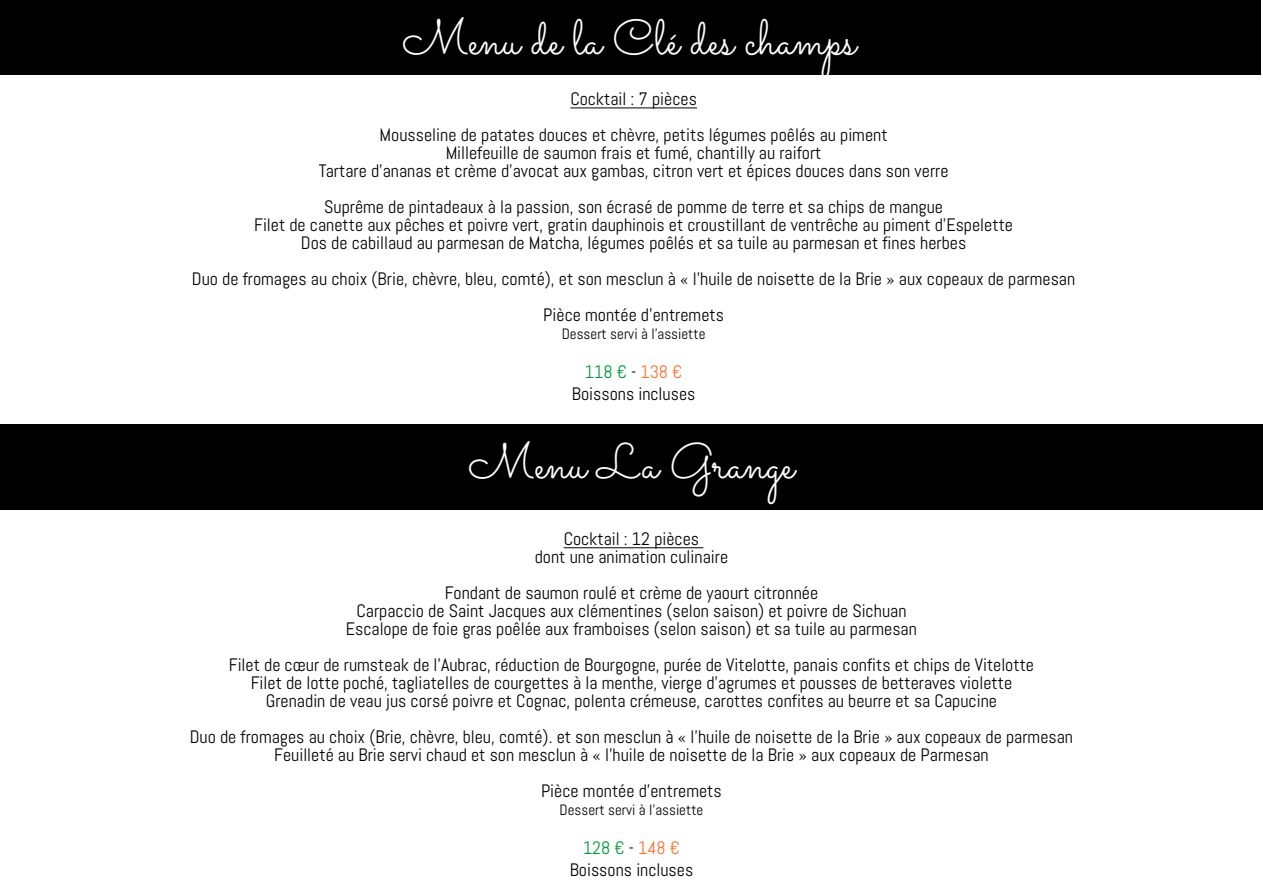
<style>
.page{position:relative;width:1263px;height:893px;background:#fff}
.page>*{position:absolute;margin:0;border:0;box-sizing:border-box;transform-origin:0 0}
.t1{font:49.5px "Sacramento";color:#fff}
.t2{font:18px/18px "Abel";color:#000;text-align:center}
.t3{font:15px "Abel";color:#000}
.s1{color:#009937}
.s2{color:#ff7030}
</style>
<div class="page">
<hr style="left:570px;top:108px;width:127px;height:1px;background:#000">
<div style="left:0;top:0;width:1261px;height:74px;background:#000"></div>
<hr style="left:564px;top:547px;width:139px;height:1px;background:#000">
<div style="left:0;top:424px;width:1263px;height:85px;background:#000"></div>
<h1 class="t1" style="left:402px;top:8px;width:455px">Menu de la Clé des champs</h1>
<p class="t2" style="left:380px;top:81px;width:509px;line-height:36px">Cocktail : 7 pièces<br>Mousseline de patates douces et chèvre, petits légumes poêlés au piment</p>
<p class="t2" style="left:319px;top:144px;width:631px">Millefeuille de saumon frais et fumé, chantilly au raifort<br>Tartare d’ananas et crème d’avocat aux gambas, citron vert et épices douces dans son verre</p>
<p class="t2" style="left:254px;top:198px;width:760px">Suprême de pintadeaux à la passion, son écrasé de pomme de terre et sa chips de mangue<br>Filet de canette aux pêches et poivre vert, gratin dauphinois et croustillant de ventrêche au piment d’Espelette<br>Dos de cabillaud au parmesan de Matcha, légumes poêlés et sa tuile au parmesan et fines herbes</p>
<p class="t2" style="left:192px;top:261px;width:885px;line-height:36px">Duo de fromages au choix (Brie, chèvre, bleu, comté), et son mesclun à « l’huile de noisette de la Brie » aux copeaux de parmesan<br>Pièce montée d’entremets</p>
<p class="t3" style="left:562px;top:324px;width:145px">Dessert servi à l’assiette</p>
<p class="t2" style="left:572px;top:361px;width:125px;line-height:21.6px"><span class="s1">118 €</span> - <span class="s2">138 €<br></span>Boissons incluses</p>
<h1 class="t1" style="left:469px;top:431px;width:327px">Menu La Grange</h1>
<p class="t2" style="left:535px;top:529px;width:195px">Cocktail : 12 pièces<br>dont une animation culinaire</p>
<p class="t2" style="left:346px;top:583px;width:572px">Fondant de saumon roulé et crème de yaourt citronnée<br>Carpaccio de Saint Jacques aux clémentines (selon saison) et poivre de Sichuan<br>Escalope de foie gras poêlée aux framboises (selon saison) et sa tuile au parmesan</p>
<p class="t2" style="left:229px;top:655px;width:807px">Filet de cœur de rumsteak de l’Aubrac, réduction de Bourgogne, purée de Vitelotte, panais confits et chips de Vitelotte<br>Filet de lotte poché, tagliatelles de courgettes à la menthe, vierge d’agrumes et pousses de betteraves violette<br>Grenadin de veau jus corsé poivre et Cognac, polenta crémeuse, carottes confites au beurre et sa Capucine</p>
<p class="t2" style="left:190px;top:727px;width:885px">Duo de fromages au choix (Brie, chèvre, bleu, comté). et son mesclun à « l’huile de noisette de la Brie » aux copeaux de parmesan<br>Feuilleté au Brie servi chaud et son mesclun à « l’huile de noisette de la Brie » aux copeaux de Parmesan</p>
<p class="t2" style="left:541px;top:781px;width:182px">Pièce montée d’entremets</p>
<p class="t3" style="left:560px;top:800px;width:145px">Dessert servi à l’assiette</p>
<p class="t2" style="left:570px;top:837px;width:125px;line-height:21.6px"><span class="s1">128 €</span> - <span class="s2">148 €<br></span>Boissons incluses</p>
</div>
